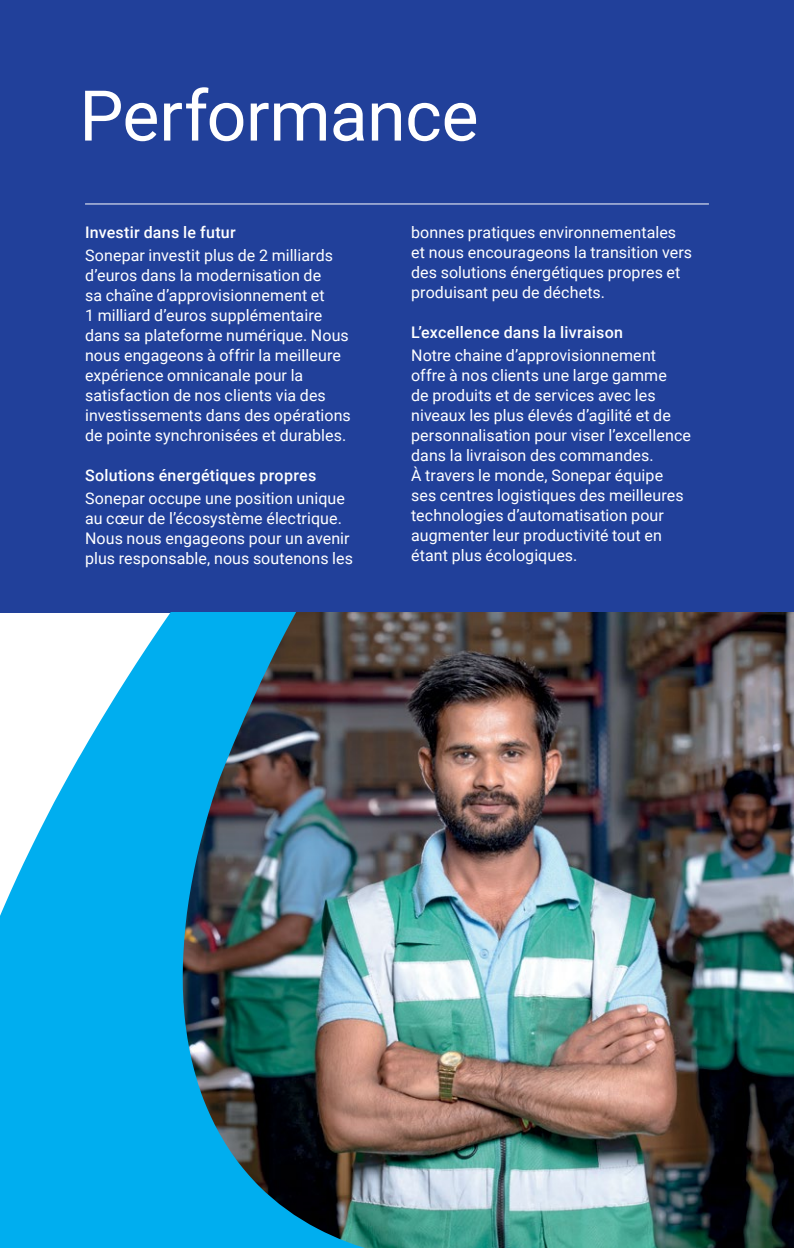
<style>
.page{position:relative;width:794px;height:1248px;background:#fff}
.page>*{position:absolute;margin:0;border:0;box-sizing:border-box;transform-origin:0 0}
.t1{font:70px "Sonepar Roboto";letter-spacing:-.01em;color:#fff}
.t2{font:16px/20px "Sonepar Roboto";letter-spacing:.005em;color:#fff}
.t3{font:500 16px "Sonepar Roboto";letter-spacing:.015em;color:#fff}
</style>
<div class="page">
<div style="left:0;top:0;width:794px;height:612px;background:#21409a"></div>
<img style="left:465px;top:612px;width:329px;height:635px">
<img style="left:0;top:612px;width:465px;height:635px">
<hr style="left:85px;top:204px;width:624px;height:1px;background:#fff">
<h1 class="t1" style="left:79px;top:67px;width:401px">Performance</h1>
<p class="t3" style="left:85px;top:221px;width:152px">Investir dans le futur</p>
<p class="t2" style="left:85px;top:245px;width:267px">Sonepar investit plus de 2 milliards d’euros dans la modernisation de<br>sa chaîne d’approvisionnement et<br>1 milliard d’euros supplémentaire dans sa plateforme numérique. Nous nous engageons à offrir la meilleure expérience omnicanale pour la satisfaction de nos clients via des investissements dans des opérations de pointe synchronisées et durables.</p>
<p class="t3" style="left:85px;top:464px;width:233px">Solutions énergétiques propres</p>
<p class="t2" style="left:85px;top:488px;width:269px">Sonepar occupe une position unique au cœur de l’écosystème électrique.<br>Nous nous engageons pour un avenir plus responsable, nous soutenons les</p>
<p class="t2" style="left:411px;top:222px;width:282px">bonnes pratiques environnementales et nous encourageons la transition vers des solutions énergétiques propres et produisant peu de déchets.</p>
<p class="t3" style="left:411px;top:321px;width:213px">L’excellence dans la livraison</p>
<p class="t2" style="left:411px;top:345px;width:281px">Notre chaine d’approvisionnement offre à nos clients une large gamme<br>de produits et de services avec les niveaux les plus élevés d’agilité et de personnalisation pour viser l’excellence dans la livraison des commandes.<br>À travers le monde, Sonepar équipe ses centres logistiques des meilleures technologies d’automatisation pour augmenter leur productivité tout en étant plus écologiques.</p>
</div>
